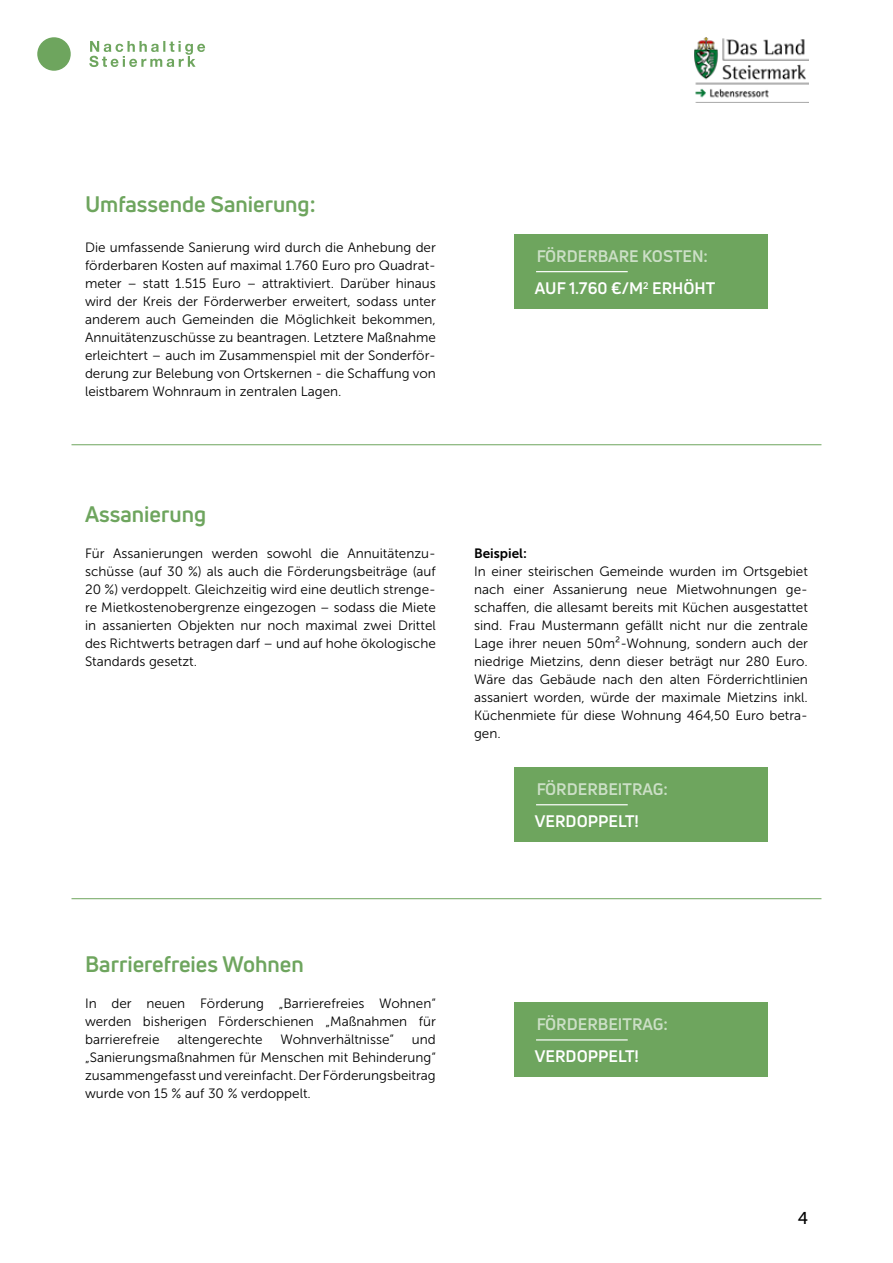
<style>
.page{position:relative;width:893px;height:1263px;background:#fff}
.page>*{position:absolute;margin:0;border:0;box-sizing:border-box;transform-origin:0 0}
.t1{font:700 22.05px "Uni Neue";color:#6ea55e}
.t2{font:17.1px "Museo Sans 500";color:#000}
.t3{font:700 16.35px "Uni Neue";color:#fff}
.t4{font:13.5px/18px "Museo Sans 300";color:#000;text-align:justify}
.t5{font:13.5px "Museo Sans 700";color:#000}
</style>
<div class="page">
<svg style="left:89px;top:41px;width:116px;height:26px"></svg>
<div style="left:37px;top:37px;width:34px;height:34px;background:#6ea55e;border-radius:50%"></div>
<div style="left:514px;top:234px;width:254px;height:75px;background:#6ea55e"></div>
<hr style="left:536px;top:271px;width:92px;height:1px;background:#fff">
<div style="left:514px;top:767px;width:254px;height:75px;background:#6ea55e"></div>
<hr style="left:536px;top:804px;width:92px;height:1px;background:#fff">
<div style="left:514px;top:1002px;width:254px;height:75px;background:#6ea55e"></div>
<hr style="left:536px;top:1039px;width:92px;height:1px;background:#fff">
<img style="left:695px;top:37px;width:113px;height:61px">
<hr style="left:72px;top:444px;width:749px;height:1px;background:#6ea55e">
<hr style="left:72px;top:898px;width:749px;height:1px;background:#6ea55e">
<h1 class="t1" style="left:85px;top:190px;width:232px">Umfassende Sanierung:</h1>
<p class="t4" style="left:85px;top:238px;width:352px">Die umfassende Sanierung wird durch die Anhebung der förderbaren Kosten auf maximal 1.760 Euro pro Quadrat&shy;meter – statt 1.515 Euro – attraktiviert. Darüber hinaus wird der Kreis der Förderwerber erweitert, sodass unter anderem auch Gemeinden die Möglichkeit bekommen, Annuitätenzuschüsse zu beantragen. Letztere Maßnahme erleichtert – auch im Zusammenspiel mit der Sonderför&shy;derung zur Belebung von Ortskernen - die Schaffung von leistbarem Wohnraum in zentralen Lagen.</p>
<p class="t3" style="left:536px;top:245px;width:173px">FÖRDERBARE KOSTEN:</p>
<p class="t3" style="left:535px;top:278px;width:182px">AUF 1.760 €/M<sup>2</sup> ERHÖHT</p>
<h1 class="t1" style="left:85px;top:500px;width:123px">Assanierung</h1>
<p class="t4" style="left:85px;top:544px;width:352px">Für Assanierungen werden sowohl die Annuitätenzu&shy;schüsse (auf 30 %) als auch die Förderungsbeiträge (auf 20 %) verdoppelt. Gleichzeitig wird eine deutlich strenge&shy;re Mietkostenobergrenze eingezogen – sodass die Miete in assanierten Objekten nur noch maximal zwei Drittel des Richtwerts betragen darf – und auf hohe ökologische Standards gesetzt.</p>
<p class="t5" style="left:474px;top:546px;width:54px">Beispiel:</p>
<p class="t4" style="left:474px;top:562px;width:335px">In einer steirischen Gemeinde wurden im Ortsgebiet nach einer Assanierung neue Mietwohnungen ge&shy;schaffen, die allesamt bereits mit Küchen ausgestattet sind. Frau Mustermann gefällt nicht nur die zentrale Lage ihrer neuen 50m²-Wohnung, sondern auch der niedrige Mietzins, denn dieser beträgt nur 280 Euro.<br>Wäre das Gebäude nach den alten Förderrichtlinien assaniert worden, würde der maximale Mietzins inkl.<br>Küchenmiete für diese Wohnung 464,50 Euro betra&shy;gen.</p>
<p class="t3" style="left:536px;top:779px;width:133px">FÖRDERBEITRAG:</p>
<p class="t3" style="left:535px;top:811px;width:105px">VERDOPPELT!</p>
<h1 class="t1" style="left:85px;top:950px;width:220px">Barrierefreies Wohnen</h1>
<p class="t4" style="left:85px;top:994px;width:352px">In der neuen Förderung „Barrierefreies Wohnen“ werden bisherigen Förderschienen „Maßnahmen für barrierefreie</p>
<p class="t4" style="left:177px;top:1030px;width:87px">altengerechte</p>
<p class="t4" style="left:281px;top:1030px;width:115px">Wohnverhältnisse“</p>
<p class="t4" style="left:85px;top:1030px;width:352px;text-indent:327px">und „Sanierungsmaßnahmen für Menschen mit Behinderung“ zusammengefasst und vereinfacht. Der Förderungsbeitrag wurde von 15 % auf 30 % verdoppelt.</p>
<p class="t3" style="left:536px;top:1014px;width:133px">FÖRDERBEITRAG:</p>
<p class="t3" style="left:535px;top:1046px;width:105px">VERDOPPELT!</p>
<p class="t2" style="left:798px;top:1208px;width:12px">4</p>
</div>
